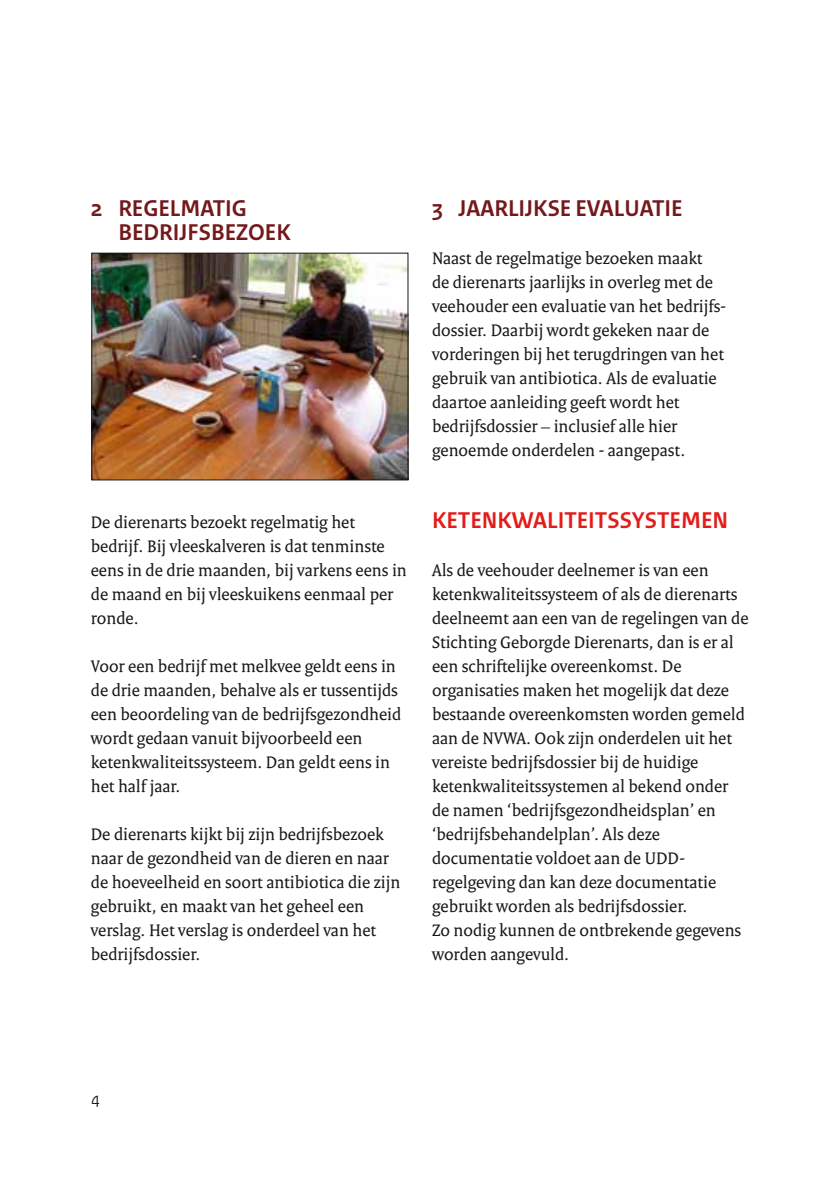
<style>
.page{position:relative;width:840px;height:1191px;background:#fff}
.page>*{position:absolute;margin:0;border:0;box-sizing:border-box;transform-origin:0 0}
.t1{font:700 24px/24px "Rijksoverheid Sans Heading";color:#74191b}
.t2{font:700 24px "Rijksoverheid Sans Heading";color:#e31c19}
.t3{font:18px/24px "Rijksoverheid Serif";color:#1a171c}
.t4{font:17px "Rijksoverheid Sans";color:#1a171c}
</style>
<div class="page">
<img style="left:94px;top:255px;width:312px;height:223px">
<div style="left:92px;top:253px;width:316px;height:227px;border:1px solid #1a171c"></div>
<h1 class="t1" style="left:118px;top:197px;width:174px;text-indent:-28px">2 REGELMATIG<br>BEDRIJFSBEZOEK</h1>
<p class="t3" style="left:91px;top:510px;width:317px">De dierenarts bezoekt regelmatig het bedrijf. Bij vleeskalveren is dat tenminste eens in de drie maanden, bij varkens eens in de maand en bij vleeskuikens eenmaal per ronde.</p>
<p class="t3" style="left:91px;top:654px;width:312px">Voor een bedrijf met melkvee geldt eens in de drie maanden, behalve als er tussentijds een beoordeling van de bedrijfsgezondheid wordt gedaan vanuit bijvoorbeeld een ketenkwaliteitssysteem. Dan geldt eens in het half jaar.</p>
<p class="t3" style="left:91px;top:822px;width:311px">De dierenarts kijkt bij zijn bedrijfsbezoek naar de gezondheid van de dieren en naar de hoeveelheid en soort antibiotica die zijn gebruikt, en maakt van het geheel een verslag. Het verslag is onderdeel van het bedrijfsdossier.</p>
<h1 class="t1" style="left:432px;top:197px;width:252px">3 JAARLIJKSE EVALUATIE</h1>
<p class="t3" style="left:432px;top:246px;width:294px">Naast de regelmatige bezoeken maakt<br>de dierenarts jaarlijks in overleg met de veehouder een evaluatie van het bedrijfs&shy;dossier. Daarbij wordt gekeken naar de vorderingen bij het terugdringen van het gebruik van antibiotica. Als de evaluatie daartoe aanleiding geeft wordt het bedrijfsdossier – inclusief alle hier genoemde onderdelen - aangepast.</p>
<h1 class="t2" style="left:432px;top:507px;width:297px">KETENKWALITEITSSYSTEMEN</h1>
<p class="t3" style="left:432px;top:558px;width:318px">Als de veehouder deelnemer is van een ketenkwaliteitssysteem of als de dierenarts deelneemt aan een van de regelingen van de Stichting Geborgde Dierenarts, dan is er al een schriftelijke overeenkomst. De organisaties maken het mogelijk dat deze bestaande overeenkomsten worden gemeld aan de NVWA. Ook zijn onderdelen uit het vereiste bedrijfsdossier bij de huidige ketenkwaliteitssystemen al bekend onder de namen ‘bedrijfsgezondheidsplan’ en ‘bedrijfsbehandelplan’. Als deze documentatie voldoet aan de UDD&shy;regelgeving dan kan deze documentatie gebruikt worden als bedrijfsdossier.<br>Zo nodig kunnen de ontbrekende gegevens worden aangevuld.</p>
<p class="t4" style="left:91px;top:1089px;width:10px">4</p>
</div>
